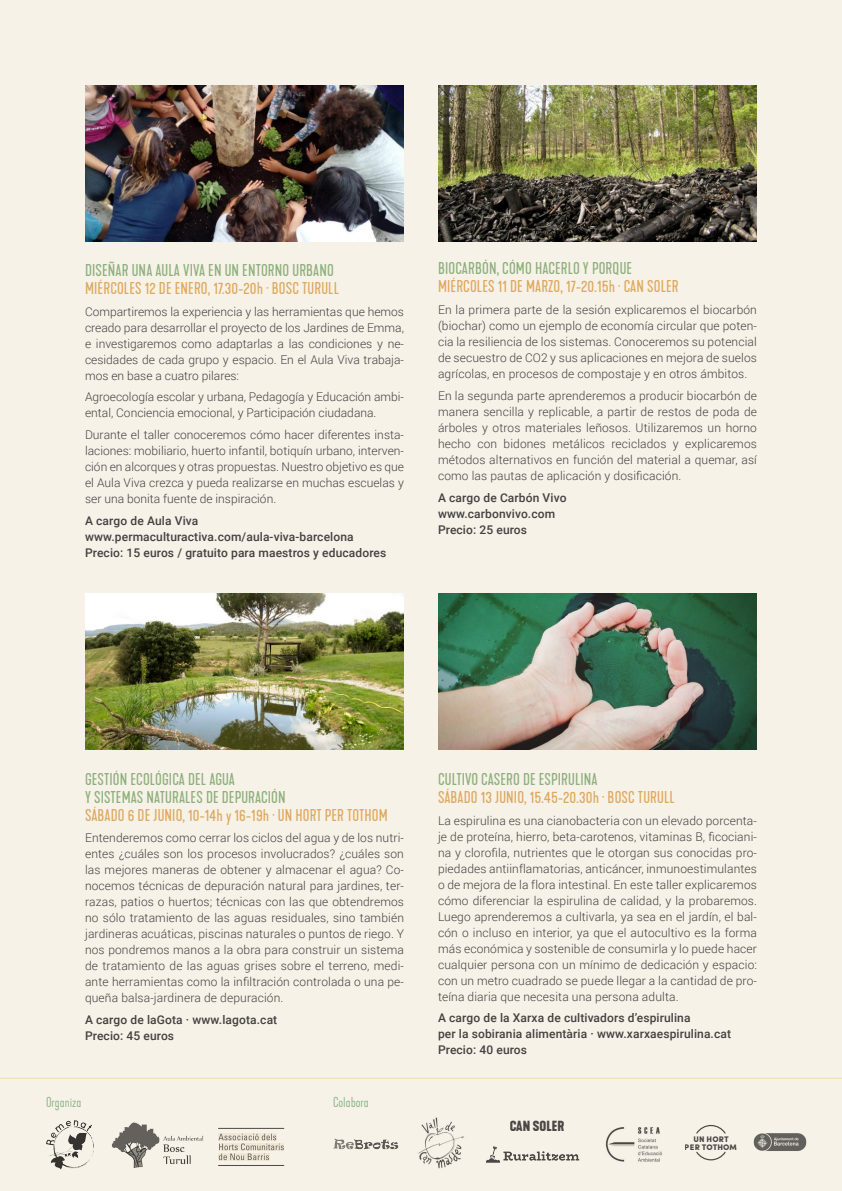
<style>
.page{position:relative;width:842px;height:1191px;background:#f7f2e7}
.page>*{position:absolute;margin:0;border:0;box-sizing:border-box;transform-origin:0 0}
.t1{font:16px "Kapra Neue";letter-spacing:.01em;color:#dea85e}
.t2{font:16px/18px "Kapra Neue";letter-spacing:.01em;color:#8daf7d}
.t3{font:700 13.7px "Kapra Neue";letter-spacing:.01em;color:#241f1f}
.t4{font:300 13.5px "Kapra Neue";color:#8bbc94}
.t5{font:300 12px/16px "Roboto";color:#444041;text-align:justify}
.t6{font:500 12px/16px "Roboto";letter-spacing:.01em;color:#444041}
.t7{font:900 8.1px/8.1px "Sofia Pro";letter-spacing:.01em;color:#241f1f;text-align:center}
</style>
<div class="page">
<img style="left:85px;top:85px;width:319px;height:156px">
<img style="left:438px;top:85px;width:319px;height:156px">
<img style="left:85px;top:593px;width:319px;height:156px">
<img style="left:438px;top:593px;width:319px;height:156px">
<hr style="left:0;top:1077px;width:842px;height:1px;background:#f4dcab">
<img style="left:418px;top:1117px;width:46px;height:51px">
<img style="left:753px;top:1133px;width:54px;height:18px">
<img style="left:486px;top:1146px;width:94px;height:17px">
<img style="left:333px;top:1138px;width:66px;height:12px">
<svg style="left:696px;top:1125px;width:30px;height:9px"></svg>
<svg style="left:696px;top:1151px;width:30px;height:10px"></svg>
<img style="left:112px;top:1122px;width:92px;height:46px">
<img style="left:46px;top:1121px;width:47px;height:48px">
<svg style="left:218px;top:1133px;width:66px;height:27px"></svg>
<hr style="left:218px;top:1165px;width:66px;height:1px;background:#241f1f">
<hr style="left:218px;top:1128px;width:66px;height:1px;background:#241f1f">
<img style="left:605px;top:1127px;width:58px;height:35px">
<h1 class="t2" style="left:85px;top:261px;width:250px">DISEÑAR UNA AULA VIVA EN UN ENTORNO URBANO</h1>
<h1 class="t1" style="left:85px;top:279px;width:255px">MIÉRCOLES 12 DE ENERO, 17.30-20h · BOSC TURULL</h1>
<p class="t5" style="left:85px;top:303px;width:320px">Compartiremos la experiencia y las herramientas que hemos creado para desarrollar el proyecto de los Jardines de Emma, e investigaremos como adaptarlas a las condiciones y ne&shy;cesidades de cada grupo y espacio. En el Aula Viva trabaja&shy;mos en base a cuatro pilares:</p>
<p class="t5" style="left:85px;top:389px;width:320px">Agroecología escolar y urbana, Pedagogía y Educación ambi&shy;ental, Conciencia emocional, y Participación ciudadana.</p>
<p class="t5" style="left:85px;top:426px;width:320px">Durante el taller conoceremos cómo hacer diferentes insta&shy;laciones: mobiliario, huerto infantil, botiquín urbano, interven&shy;ción en alcorques y otras propuestas. Nuestro objetivo es que el Aula Viva crezca y pueda realizarse en muchas escuelas y ser una bonita fuente de inspiración.</p>
<p class="t6" style="left:85px;top:512px;width:303px">A cargo de Aula Viva www.permaculturactiva.com/aula-viva-barcelona<br>Precio: 15 euros / gratuito para maestros y educadores</p>
<h1 class="t2" style="left:438px;top:260px;width:196px">BIOCARBÓN, CÓMO HACERLO Y PORQUE</h1>
<h1 class="t1" style="left:438px;top:277px;width:242px">MIÉRCOLES 11 DE MARZO, 17-20.15h · CAN SOLER</h1>
<p class="t5" style="left:438px;top:301px;width:320px">En la primera parte de la sesión explicaremos el biocarbón (biochar) como un ejemplo de economía circular que poten&shy;cia la resiliencia de los sistemas. Conoceremos su potencial de secuestro de CO2 y sus aplicaciones en mejora de suelos agrícolas, en procesos de compostaje y en otros ámbitos.</p>
<p class="t5" style="left:438px;top:387px;width:320px">En la segunda parte aprenderemos a producir biocarbón de manera sencilla y replicable, a partir de restos de poda de árboles y otros materiales leñosos. Utilizaremos un horno hecho con bidones metálicos reciclados y explicaremos métodos alternativos en función del material a quemar, así como las pautas de aplicación y dosificación.</p>
<p class="t6" style="left:438px;top:489px;width:130px">A cargo de Carbón Vivo www.carbonvivo.com<br>Precio: 25 euros</p>
<h1 class="t2" style="left:85px;top:770px;width:202px">GESTIÓN ECOLÓGICA DEL AGUA<br>Y SISTEMAS NATURALES DE DEPURACIÓN</h1>
<h1 class="t1" style="left:85px;top:805px;width:304px">SÁBADO 6 DE JUNIO, 10-14h y 16-19h · UN HORT PER TOTHOM</h1>
<p class="t5" style="left:85px;top:829px;width:320px">Entenderemos como cerrar los ciclos del agua y de los nutri&shy;entes ¿cuáles son los procesos involucrados? ¿cuáles son las mejores maneras de obtener y almacenar el agua? Co&shy;nocemos técnicas de depuración natural para jardines, ter&shy;razas, patios o huertos; técnicas con las que obtendremos no sólo tratamiento de las aguas residuales, sino también jardineras acuáticas, piscinas naturales o puntos de riego. Y nos pondremos manos a la obra para construir un sistema de tratamiento de las aguas grises sobre el terreno, medi&shy;ante herramientas como la infiltración controlada o una pe&shy;queña balsa-jardinera de depuración.</p>
<p class="t6" style="left:85px;top:1011px;width:194px">A cargo de laGota · www.lagota.cat<br>Precio: 45 euros</p>
<p class="t4" style="left:46px;top:1094px;width:37px">Organiza</p>
<p class="t4" style="left:333px;top:1094px;width:37px">Colabora</p>
<h1 class="t2" style="left:438px;top:770px;width:161px">CULTIVO CASERO DE ESPIRULINA</h1>
<h1 class="t1" style="left:438px;top:787px;width:238px">SÁBADO 13 JUNIO, 15.45-20.30h · BOSC TURULL</h1>
<p class="t5" style="left:438px;top:812px;width:320px">La espirulina es una cianobacteria con un elevado porcenta&shy;je de proteína, hierro, beta-carotenos, vitaminas B, ficociani&shy;na y clorofila, nutrientes que le otorgan sus conocidas pro&shy;piedades antiinflamatorias, anticáncer, inmunoestimulantes o de mejora de la flora intestinal. En este taller explicaremos cómo diferenciar la espirulina de calidad, y la probaremos.<br>Luego aprenderemos a cultivarla, ya sea en el jardín, el bal&shy;cón o incluso en interior, ya que el autocultivo es la forma más económica y sostenible de consumirla y lo puede hacer cualquier persona con un mínimo de dedicación y espacio: con un metro cuadrado se puede llegar a la cantidad de pro&shy;teína diaria que necesita una persona adulta.</p>
<p class="t6" style="left:438px;top:1009px;width:295px">A cargo de la Xarxa de cultivadors d’espirulina<br>per la sobirania alimentària · www.xarxaespirulina.cat<br>Precio: 40 euros</p>
<p class="t3" style="left:510px;top:1116px;width:56px">CAN SOLER</p>
<p class="t7" style="left:685px;top:1134px;width:54px">UN HORT<br>PER TOTHOM</p>
</div>
